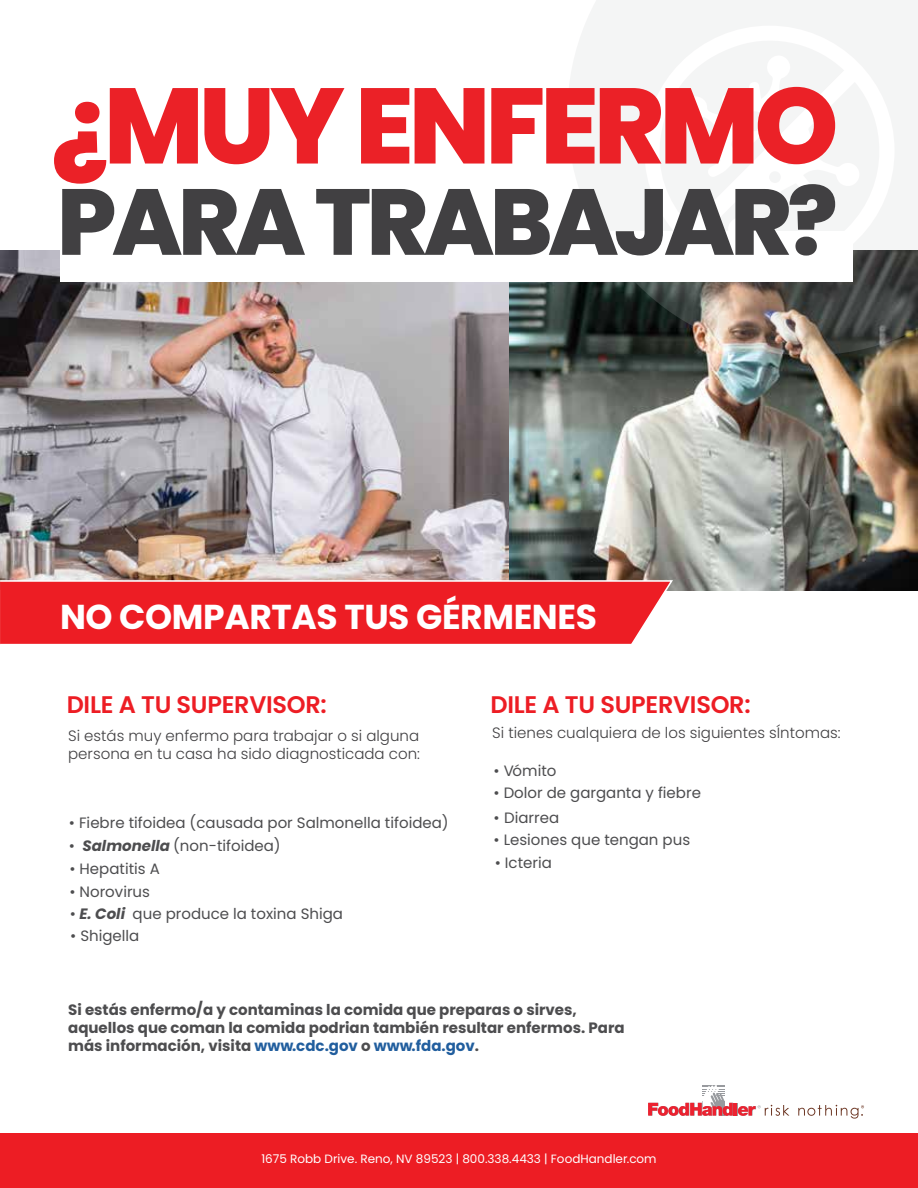
<style>
.page{position:relative;width:918px;height:1188px;background:#fff}
.page>*{position:absolute;margin:0;border:0;box-sizing:border-box;transform-origin:0 0}
.t1{font:800 107.1px "Poppins";letter-spacing:-.05em;color:#eb2127}
.t2{font:800 93.45px "Poppins";letter-spacing:-.05em;color:#414042}
.t3{font:700 34.5px "Poppins";letter-spacing:-.01em;color:#fff}
.t4{font:600 24px "Poppins";letter-spacing:-.01em;color:#ed1d24}
.t5{font:15px "Poppins";color:#4d4d4f}
.t6{font:700 15px/18px "Poppins";color:#4d4d4f}
.t7{font:300 15px/18px "Poppins";color:#414042}
.t8{font:12px "Poppins";color:#fff}
.s1{font-weight:700;font-style:italic}
.s2{color:#215e9e}
</style>
<div class="page">
<img style="left:509px;top:282px;width:409px;height:308px">
<img style="left:0;top:250px;width:509px;height:329px">
<svg style="left:567px;top:0;width:351px;height:355px;fill:#f4f5f5"></svg>
<svg style="left:644px;top:26px;width:251px;height:250px;fill:#f4f5f5"></svg>
<svg style="left:683px;top:55px;width:108px;height:123px"></svg>
<div style="left:0;top:1134px;width:918px;height:54px;background:#ed1d24"></div>
<svg style="left:648px;top:1085px;width:141px;height:31px"></svg>
<svg style="left:798px;top:1105px;width:66px;height:14px"></svg>
<div style="left:60px;top:231px;width:793px;height:51px;background:#fff"></div>
<svg style="left:0;top:579px;width:674px;height:65px;background:#ec2c32"></svg>
<h1 class="t1" style="left:51px;top:64px;width:789px">¿MUY ENFERMO</h1>
<h2 class="t2" style="left:57px;top:168px;width:782px">PARA TRABAJAR?</h2>
<h3 class="t3" style="left:60px;top:597px;width:538px">NO COMPARTAS TUS GÉRMENES</h3>
<h3 class="t4" style="left:67px;top:691px;width:262px">DILE A TU SUPERVISOR:</h3>
<h3 class="t4" style="left:490px;top:691px;width:262px">DILE A TU SUPERVISOR:</h3>
<p class="t7" style="left:68px;top:727px;width:353px">Si estás muy enfermo para trabajar o si alguna persona en tu casa ha sido diagnosticada con:</p>
<p class="t5" style="left:69px;top:814px;width:381px">• Fiebre tifoidea (causada por Salmonella tifoidea)</p>
<p class="t5" style="left:69px;top:837px;width:213px">• <span class="s1">Salmonella</span> (non-tifoidea)</p>
<p class="t5" style="left:69px;top:860px;width:92px">• Hepatitis A</p>
<p class="t5" style="left:69px;top:883px;width:82px">• Norovirus</p>
<p class="t5" style="left:70px;top:905px;width:275px">• <span class="s1">E. Coli</span> que produce la toxina Shiga</p>
<p class="t5" style="left:70px;top:927px;width:71px">• Shigella</p>
<p class="t7" style="left:492px;top:724px;width:350px">Si tienes cualquiera de los siguientes sÍntomas:</p>
<p class="t5" style="left:493px;top:762px;width:64px">• Vómito</p>
<p class="t5" style="left:493px;top:784px;width:209px">• Dolor de garganta y fiebre</p>
<p class="t5" style="left:493px;top:809px;width:67px">• Diarrea</p>
<p class="t5" style="left:493px;top:831px;width:198px">• Lesiones que tengan pus</p>
<p class="t5" style="left:495px;top:854px;width:59px">• Icteria</p>
<p class="t6" style="left:68px;top:1001px;width:558px">Si estás enfermo/a y contaminas la comida que preparas o sirves, aquellos que coman la comida podrian también resultar enfermos. Para más información, visita <span class="s2">www.cdc.gov</span> o <span class="s2">www.fda.gov</span>.</p>
<p class="t8" style="left:261px;top:1152px;width:397px">1675 Robb Drive. Reno, NV 89523 | 800.338.4433 | FoodHandler.com</p>
</div>
